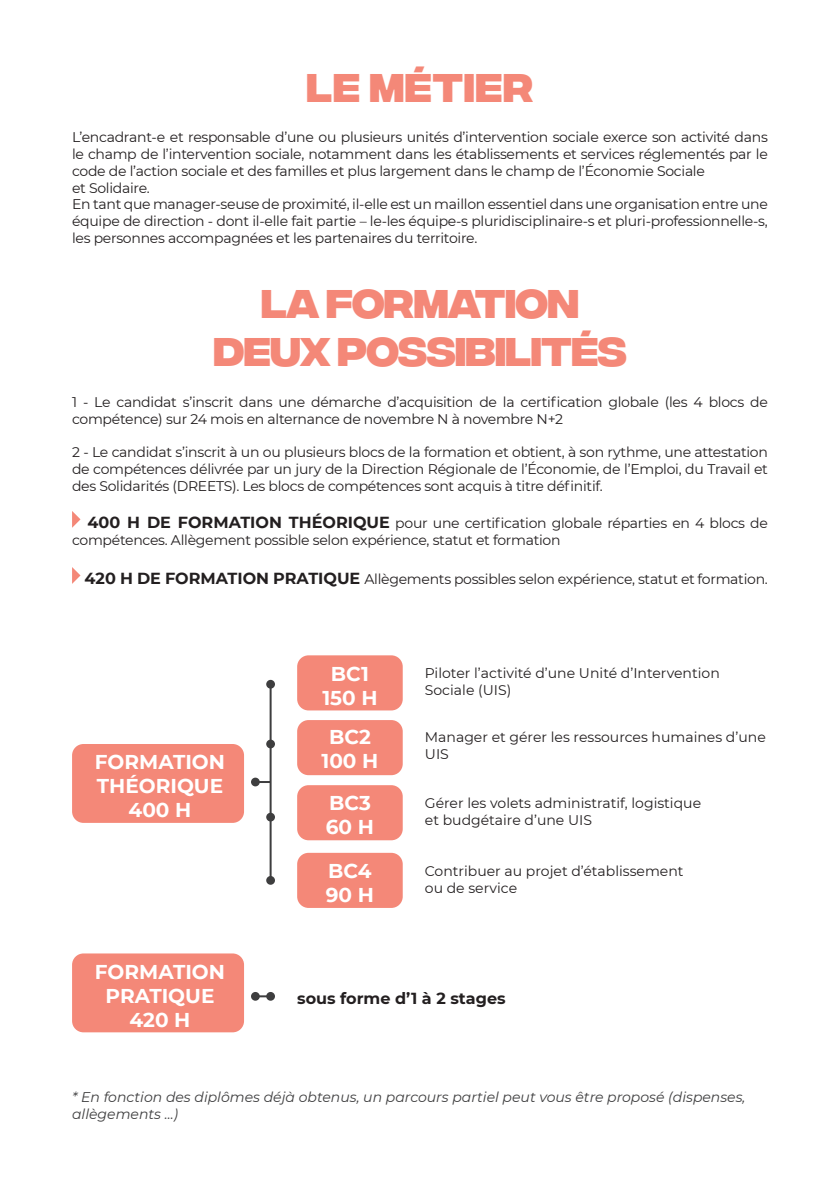
<style>
.page{position:relative;width:840px;height:1191px;background:#fff}
.page>*{position:absolute;margin:0;border:0;box-sizing:border-box;transform-origin:0 0}
.t1{font:700 40px "Integral CF";letter-spacing:-.03em;color:#f48878}
.t2{font:700 40px "Integral CF";color:#f48878}
.t3{font:700 20px "Montserrat";color:#fff}
.t4{font:700 16px "Montserrat";color:#231f20}
.t5{font:14px/16.8px "Montserrat";letter-spacing:-.02em;color:#231f20;text-align:justify}
.t6{font:14px/16.8px "Montserrat";color:#231f20}
.t7{font:italic 14px "Montserrat";color:#3e3e3f}
.s1{font-weight:700;font-size:16px}
</style>
<div class="page">
<div style="left:72px;top:744px;width:172px;height:79px;background:#f48878;border-radius:11px"></div>
<div style="left:72px;top:953px;width:172px;height:79px;background:#f48878;border-radius:11px"></div>
<div style="left:297px;top:655px;width:105px;height:55px;background:#f48878;border-radius:11px"></div>
<div style="left:297px;top:720px;width:105px;height:55px;background:#f48878;border-radius:11px"></div>
<div style="left:297px;top:785px;width:105px;height:55px;background:#f48878;border-radius:11px"></div>
<div style="left:297px;top:853px;width:105px;height:55px;background:#f48878;border-radius:11px"></div>
<hr style="left:269px;top:684px;width:2px;height:195px;background:#3e3e3f">
<svg style="left:260px;top:781px;width:9px;height:2px"></svg>
<svg style="left:260px;top:995px;width:6px;height:2px"></svg>
<div style="left:266px;top:680px;width:9px;height:8px;background:#3e3e3f;border-radius:50%"></div>
<div style="left:266px;top:739px;width:9px;height:9px;background:#3e3e3f;border-radius:50%"></div>
<div style="left:266px;top:812px;width:9px;height:9px;background:#3e3e3f;border-radius:50%"></div>
<div style="left:266px;top:876px;width:9px;height:8px;background:#3e3e3f;border-radius:50%"></div>
<div style="left:251px;top:777px;width:9px;height:9px;background:#3e3e3f;border-radius:50%"></div>
<div style="left:251px;top:992px;width:9px;height:8px;background:#3e3e3f;border-radius:50%"></div>
<div style="left:266px;top:992px;width:9px;height:8px;background:#3e3e3f;border-radius:50%"></div>
<svg style="left:72px;top:511px;width:8px;height:17px"></svg>
<svg style="left:72px;top:567px;width:8px;height:17px"></svg>
<p class="t2" style="left:306px;top:65px;width:229px">LE MÉTIER</p>
<p class="t5" style="left:72px;top:128px;width:696px">L’encadrant-e et responsable d’une ou plusieurs unités d’intervention sociale exerce son activité dans le champ de l’intervention sociale, notamment dans les établissements et services réglementés par le code de l’action sociale et des familles et plus largement dans le champ de l’Économie Sociale</p>
<p class="t5" style="left:72px;top:179px;width:79px">et Solidaire.</p>
<p class="t5" style="left:72px;top:195px;width:697px">En tant que manager-seuse de proximité, il-elle est un maillon essentiel dans une organisation entre une équipe de direction - dont il-elle fait partie – le-les équipe-s pluridisciplinaire-s et pluri-professionnelle-s, les personnes accompagnées et les partenaires du territoire.</p>
<p class="t1" style="left:260px;top:281px;width:320px">LA FORMATION</p>
<p class="t1" style="left:213px;top:329px;width:415px">DEUX POSSIBILITÉS</p>
<p class="t5" style="left:72px;top:393px;width:697px">1 - Le candidat s’inscrit dans une démarche d’acquisition de la certification globale (les 4 blocs de compétence) sur 24 mois en alternance de novembre N à novembre N+2</p>
<p class="t5" style="left:72px;top:443px;width:697px">2 - Le candidat s’inscrit à un ou plusieurs blocs de la formation et obtient, à son rythme, une attestation de compétences délivrée par un jury de la Direction Régionale de l’Économie, de l’Emploi, du Travail et des Solidarités (DREETS). Les blocs de compétences sont acquis à titre définitif.</p>
<p class="t5" style="left:72px;top:514px;width:697px;text-indent:15px"><span class="s1">400 H DE FORMATION THÉORIQUE</span> pour une certification globale réparties en 4 blocs de compétences. Allègement possible selon expérience, statut et formation</p>
<p class="t5" style="left:85px;top:570px;width:684px"><span class="s1">420 H DE FORMATION PRATIQUE</span> Allègements possibles selon expérience, statut et formation.</p>
<p class="t3" style="left:95px;top:747px;width:131px">FORMATION</p>
<p class="t3" style="left:97px;top:771px;width:128px">THÉORIQUE</p>
<p class="t3" style="left:128px;top:795px;width:64px">400 H</p>
<p class="t3" style="left:95px;top:957px;width:131px">FORMATION</p>
<p class="t3" style="left:105px;top:981px;width:110px">PRATIQUE</p>
<p class="t3" style="left:129px;top:1005px;width:62px">420 H</p>
<p class="t3" style="left:331px;top:659px;width:39px">BC1</p>
<p class="t3" style="left:322px;top:683px;width:57px">150 H</p>
<p class="t3" style="left:329px;top:722px;width:43px">BC2</p>
<p class="t3" style="left:321px;top:746px;width:58px">100 H</p>
<p class="t3" style="left:329px;top:789px;width:43px">BC3</p>
<p class="t3" style="left:325px;top:813px;width:50px">60 H</p>
<p class="t3" style="left:328px;top:856px;width:45px">BC4</p>
<p class="t3" style="left:325px;top:880px;width:50px">90 H</p>
<p class="t6" style="left:424px;top:664px;width:296px">Piloter l’activité d’une Unité d’Intervention</p>
<p class="t6" style="left:424px;top:681px;width:88px">Sociale (UIS)</p>
<p class="t6" style="left:424px;top:728px;width:342px">Manager et gérer les ressources humaines d’une<br>UIS</p>
<p class="t6" style="left:424px;top:794px;width:277px">Gérer les volets administratif, logistique</p>
<p class="t6" style="left:424px;top:811px;width:168px">et budgétaire d’une UIS</p>
<p class="t6" style="left:424px;top:862px;width:260px">Contribuer au projet d’établissement</p>
<p class="t6" style="left:424px;top:879px;width:94px">ou de service</p>
<p class="t4" style="left:297px;top:987px;width:210px">sous forme d’1 à 2 stages</p>
<p class="t7" style="left:72px;top:1087px;width:674px">* En fonction des diplômes déjà obtenus, un parcours partiel peut vous être proposé (dispenses,</p>
<p class="t7" style="left:72px;top:1104px;width:108px">allègements ...)</p>
</div>
